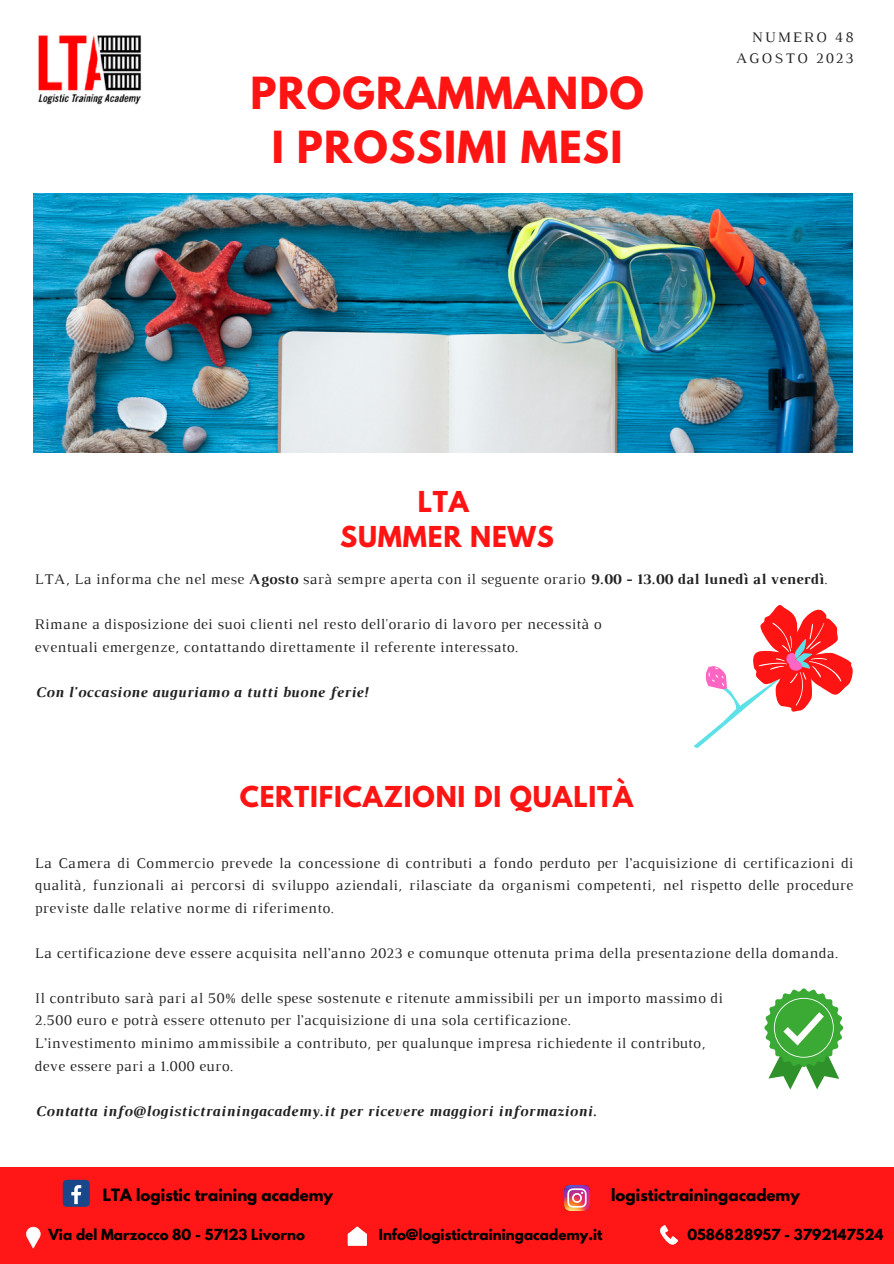
<style>
.page{position:relative;width:894px;height:1264px;background:#fff}
.page>*{position:absolute;margin:0;border:0;box-sizing:border-box;transform-origin:0 0}
.t1{font:700 39.15px "League Spartan";letter-spacing:.03em;color:#ff1414}
.t2{font:700 25.5px "League Spartan";letter-spacing:.03em;color:#ff1414}
.t3{font:15px/22.5px "Luthier";letter-spacing:.02em;color:#222;text-align:justify}
.t4{font:italic 700 15px "Luthier";letter-spacing:.02em;color:#222}
.t5{font:700 15px "League Spartan";color:#000}
.t6{font:14.85px "Luthier";letter-spacing:.14em;color:#222}
.t7{font:700 13.5px "League Spartan";color:#000}
.s1{font-weight:700}
</style>
<div class="page">
<div style="left:0;top:1167px;width:893px;height:96px;background:#ff1616"></div>
<svg style="left:26px;top:1226px;width:15px;height:22px"></svg>
<svg style="left:347px;top:1226px;width:20px;height:19px"></svg>
<svg style="left:660px;top:1225px;width:17px;height:19px"></svg>
<img style="left:38px;top:35px;width:103px;height:70px">
<div style="left:63px;top:1179px;width:27px;height:27px;background:#1a4789;border-radius:4px"></div>
<svg style="left:71px;top:1185px;width:10px;height:19px"></svg>
<img style="left:564px;top:1185px;width:25px;height:25px">
<img style="left:33px;top:194px;width:819px;height:259px">
<svg style="left:694px;top:605px;width:159px;height:143px"></svg>
<svg style="left:764px;top:988px;width:79px;height:101px"></svg>
<p class="t1" style="left:250px;top:74px;width:395px">PROGRAMMANDO</p>
<p class="t1" style="left:272px;top:128px;width:352px">I PROSSIMI MESI</p>
<p class="t6" style="left:751px;top:32px;width:103px">NUMERO 48</p>
<p class="t6" style="left:736px;top:52px;width:119px">AGOSTO 2023</p>
<p class="t2" style="left:417px;top:489px;width:53px">LTA</p>
<p class="t2" style="left:340px;top:524px;width:215px">SUMMER NEWS</p>
<p class="t3" style="left:35px;top:569px;width:793px">LTA, La informa che nel mese <span class="s1">Agosto</span> sarà sempre aperta con il seguente orario <span class="s1">9.00 - 13.00 dal lunedì al venerdì</span>.</p>
<p class="t3" style="left:35px;top:614px;width:568px">Rimane a disposizione dei suoi clienti nel resto dell'orario di lavoro per necessità o</p>
<p class="t3" style="left:35px;top:637px;width:484px">eventuali emergenze, contattando direttamente il referente interessato.</p>
<p class="t4" style="left:35px;top:686px;width:334px">Con l'occasione auguriamo a tutti buone ferie!</p>
<p class="t2" style="left:239px;top:784px;width:395px">CERTIFICAZIONI DI QUALITÀ</p>
<p class="t3" style="left:35px;top:852px;width:819px">La Camera di Commercio prevede la concessione di contributi a fondo perduto per l’acquisizione di certificazioni di qualità, funzionali ai percorsi di sviluppo aziendali, rilasciate da organismi competenti, nel rispetto delle procedure previste dalle relative norme di riferimento.</p>
<p class="t3" style="left:35px;top:942px;width:804px">La certificazione deve essere acquisita nell’anno 2023 e comunque ottenuta prima della presentazione della domanda.</p>
<p class="t3" style="left:35px;top:987px;width:689px">Il contributo sarà pari al 50% delle spese sostenute e ritenute ammissibili per un importo massimo di</p>
<p class="t3" style="left:35px;top:1010px;width:537px">2.500 euro e potrà essere ottenuto per l’acquisizione di una sola certificazione.</p>
<p class="t3" style="left:35px;top:1032px;width:671px">L’investimento minimo ammissibile a contributo, per qualunque impresa richiedente il contributo,</p>
<p class="t3" style="left:35px;top:1055px;width:200px">deve essere pari a 1.000 euro.</p>
<p class="t4" style="left:35px;top:1105px;width:562px">Contatta info@logistictrainingacademy.it per ricevere maggiori informazioni.</p>
<p class="t5" style="left:103px;top:1187px;width:232px">LTA logistic training academy</p>
<p class="t5" style="left:611px;top:1187px;width:190px">logistictrainingacademy</p>
<p class="t7" style="left:48px;top:1227px;width:258px">Via del Marzocco 80 - 57123 Livorno</p>
<p class="t7" style="left:379px;top:1227px;width:225px">Info@logistictrainingacademy.it</p>
<p class="t7" style="left:687px;top:1227px;width:197px">0586828957 - 3792147524</p>
</div>
